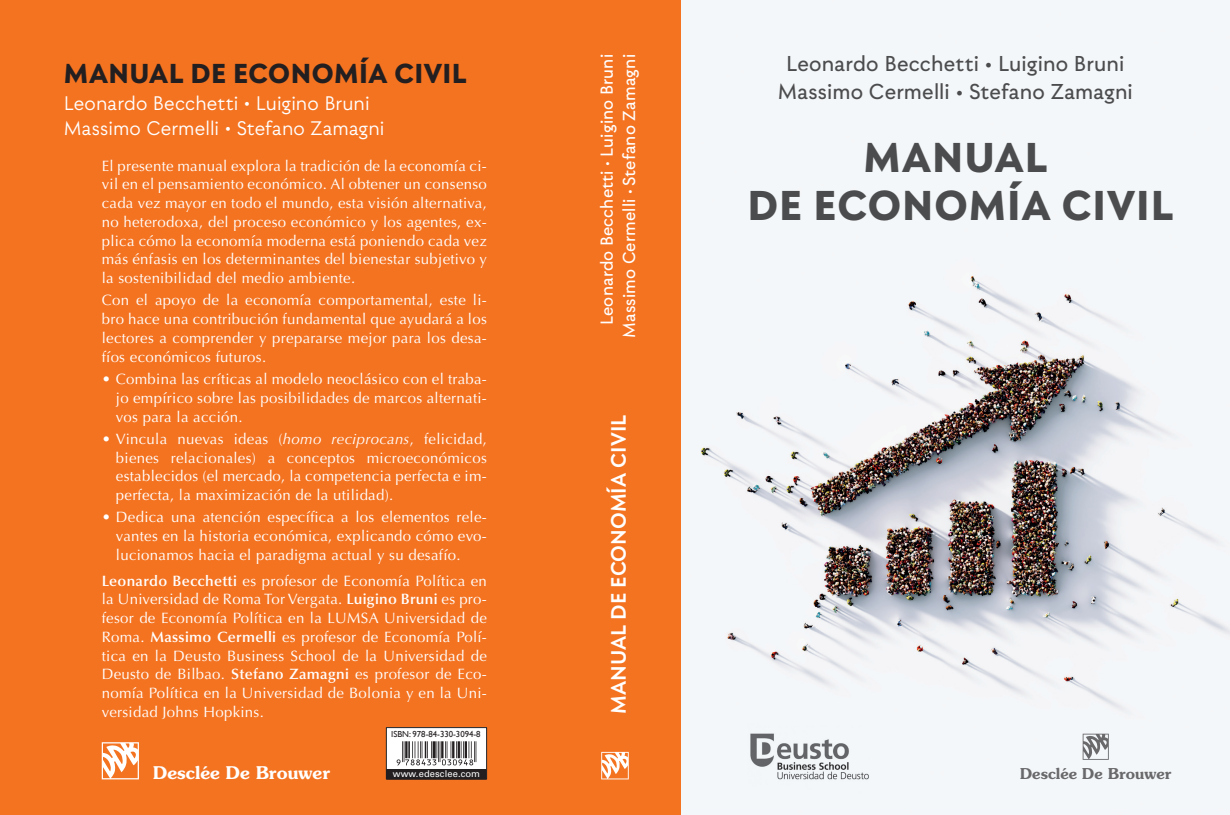
<style>
.page{position:relative;width:1230px;height:815px;background:#fff}
.page>*{position:absolute;margin:0;border:0;box-sizing:border-box;transform-origin:0 0}
.t1{font:900 45px/48.8px "Utily";letter-spacing:.02em;color:#4b4c4d;text-align:center}
.t2{font:900 29.62px "Utily";letter-spacing:.015em;color:#231f20}
.t3{font:500 23.25px/27.8px "Utily";letter-spacing:.01em;color:#4b4c4d;text-align:center}
.t4{font:700 22.5px "Utily";letter-spacing:.005em;color:#fff}
.t5{font:21.25px/25px "Utily";letter-spacing:.005em;color:#fff}
.t6{font:500 18.75px/22.5px "Utily";letter-spacing:.01em;color:#fff;text-align:right}
.t7{font:600 17.5px "Souvenir";color:#fff}
.t8{font:15px/18.8px "Optima";letter-spacing:.02em;color:#fff;text-align:justify}
.t9{font:600 15px "Souvenir";color:#69696c}
.t10{font:9.38px "Univers";letter-spacing:.01em;color:#fff}
.t11{font:8.75px "Gill Sans";color:#231f20}
.s1{font-size:17.5px}
.s2{font-style:italic}
.s3{font-weight:600}
.s4{font-size:12.5px}
.s5{font-size:20px}
</style>
<div class="page">
<img style="left:680px;top:0;width:550px;height:815px">
<div style="left:0;top:0;width:680px;height:815px;background:#f47321"></div>
<svg style="left:601px;top:752px;width:28px;height:27px"></svg>
<svg style="left:102px;top:742px;width:37px;height:37px"></svg>
<div style="left:386px;top:728px;width:100px;height:51px;background:#fff"></div>
<div style="left:386px;top:727px;width:101px;height:52px;border:1px solid #231f20"></div>
<div style="left:387px;top:769px;width:99px;height:10px;background:#231f20"></div>
<svg style="left:396px;top:741px;width:80px;height:24px"></svg>
<svg style="left:1082px;top:734px;width:26px;height:26px"></svg>
<img style="left:747px;top:724px;width:122px;height:70px">
<p class="t2" style="left:64px;top:55px;width:404px">MANUAL DE ECONOMÍA CIVIL</p>
<p class="t5" style="left:64px;top:90px;width:322px">Leonardo Becchetti <span class="s1">•</span> Luigino Bruni<br>Massimo Cermelli <span class="s1">•</span> Stefano Zamagni</p>
<p class="t8" style="left:102px;top:156px;width:387px">El presente manual explora la tradición de la economía ci&shy;vil en el pensamiento económico. Al obtener un consenso cada vez mayor en todo el mundo, esta visión alternativa, no heterodoxa, del proceso económico y los agentes, ex&shy;plica cómo la economía moderna está poniendo cada vez más énfasis en los determinantes del bienestar subjetivo y la sostenibilidad del medio ambiente.</p>
<p class="t8" style="left:102px;top:291px;width:387px">Con el apoyo de la economía comportamental, este li&shy;bro hace una contribución fundamental que ayudará a los lectores a comprender y prepararse mejor para los desa&shy;fíos económicos futuros.</p>
<p class="t8" style="left:116px;top:370px;width:372px;text-indent:-14px">• Combina las críticas al modelo neoclásico con el traba&shy;jo empírico sobre las posibilidades de marcos alternati&shy;vos para la acción.</p>
<p class="t8" style="left:116px;top:430px;width:372px;text-indent:-14px">• Vincula nuevas ideas (<span class="s2">homo reciprocans</span>, felicidad, bienes relacionales) a conceptos microeconómicos establecidos (el mercado, la competencia perfecta e im&shy;perfecta, la maximización de la utilidad).</p>
<p class="t8" style="left:116px;top:508px;width:372px;text-indent:-14px">• Dedica una atención específica a los elementos rele&shy;vantes en la historia económica, explicando cómo evo&shy;lucionamos hacia el paradigma actual y su desafío.</p>
<p class="t8" style="left:102px;top:571px;width:387px"><span class="s3">Leonardo Becchetti</span> es profesor de Economía Política en la Universidad de Roma Tor Vergata. <span class="s3">Luigino Bruni</span> es pro&shy;fesor de Economía Política en la LUMSA Universidad de Roma. <span class="s3">Massimo Cermelli</span> es profesor de Economía Polí&shy;tica en la Deusto Business School de la Universidad de Deusto de Bilbao. <span class="s3">Stefano Zamagni</span> es profesor de Eco&shy;nomía Política en la Universidad de Bolonia y en la Uni&shy;versidad Johns Hopkins.</p>
<p class="t11" style="left:391px;top:729px;width:91px">ISBN: 978-84-330-3094-8</p>
<p class="t7" style="left:153px;top:762px;width:179px">Desclée De Brouwer</p>
<p class="t10" style="left:393px;top:769px;width:89px">www.edesclee.com</p>
<p class="t6" style="left:595px;top:338px;width:285px;rotate:-90deg">Leonardo Becchetti <span class="s4">•</span> Luigino Bruni<br>Massimo Cermelli <span class="s4">•</span> Stefano Zamagni</p>
<p class="t4" style="left:605px;top:714px;width:300px;rotate:-90deg">MANUAL DE ECONOMÍA CIVIL</p>
<p class="t3" style="left:777px;top:49px;width:357px">Leonardo Becchetti <span class="s5">•</span> Luigino Bruni<br>Massimo Cermelli <span class="s5">•</span> Stefano Zamagni</p>
<p class="t1" style="left:747px;top:132px;width:427px">MANUAL<br>DE ECONOMÍA CIVIL</p>
<p class="t9" style="left:1020px;top:764px;width:153px">Desclée De Brouwer</p>
</div>
